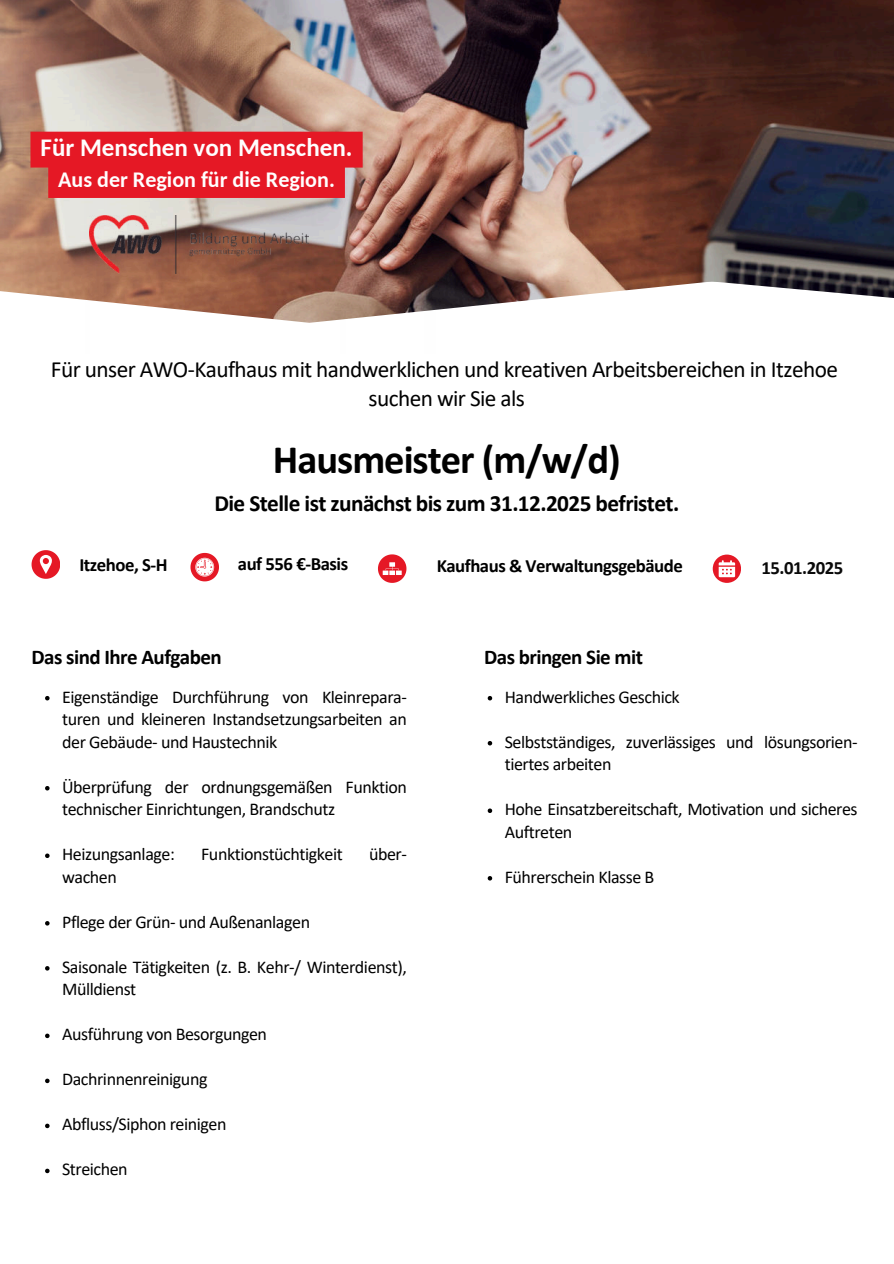
<style>
.page{position:relative;width:894px;height:1264px;background:#fff}
.page>*{position:absolute;margin:0;border:0;box-sizing:border-box;transform-origin:0 0}
.t1{font:700 40.5px "Calibri";letter-spacing:-.025em;color:#000}
.t2{font:700 25.05px "Carlito";color:#fffefe}
.t3{font:23.25px/29.2px "Calibri";letter-spacing:-.025em;color:#000;text-align:center}
.t4{font:700 23.25px "Calibri";letter-spacing:-.025em;color:#000}
.t5{font:700 22.05px "Carlito";color:#fffefe}
.t6{font:700 21px "Calibri";letter-spacing:-.025em;color:#000}
.t7{font:700 18.75px "Calibri";letter-spacing:-.025em;color:#000}
.t8{font:700 18.75px "Calibri";letter-spacing:-.025em;color:#0a0a0a}
.t9{font:18px/22.5px "Calibri";letter-spacing:-.025em;color:#000}
</style>
<div class="page">
<img style="left:637px;top:0;width:256px;height:281px">
<svg style="left:32px;top:550px;width:28px;height:28px"></svg>
<svg style="left:712px;top:554px;width:28px;height:28px"></svg>
<svg style="left:190px;top:553px;width:28px;height:28px"></svg>
<svg style="left:378px;top:554px;width:28px;height:28px"></svg>
<svg style="left:45px;top:696px;width:5px;height:4px"></svg>
<svg style="left:45px;top:786px;width:5px;height:4px"></svg>
<svg style="left:45px;top:853px;width:5px;height:5px"></svg>
<svg style="left:45px;top:921px;width:5px;height:4px"></svg>
<svg style="left:45px;top:966px;width:5px;height:4px"></svg>
<svg style="left:45px;top:1033px;width:5px;height:5px"></svg>
<svg style="left:45px;top:1078px;width:5px;height:5px"></svg>
<svg style="left:45px;top:1123px;width:5px;height:5px"></svg>
<svg style="left:45px;top:1168px;width:5px;height:5px"></svg>
<svg style="left:487px;top:696px;width:5px;height:4px"></svg>
<svg style="left:487px;top:741px;width:5px;height:4px"></svg>
<svg style="left:487px;top:808px;width:5px;height:5px"></svg>
<svg style="left:487px;top:876px;width:5px;height:4px"></svg>
<img style="left:0;top:0;width:637px;height:323px">
<img style="left:89px;top:215px;width:220px;height:59px">
<div style="left:30px;top:132px;width:332px;height:66px;background:#e51825"></div>
<h2 class="t2" style="left:40px;top:130px;width:313px">Für Menschen von Menschen.</h2>
<p class="t5" style="left:58px;top:165px;width:278px">Aus der Region für die Region.</p>
<p class="t3" style="left:51px;top:353px;width:788px">Für unser AWO-Kaufhaus mit handwerklichen und kreativen Arbeitsbereichen in Itzehoe suchen wir Sie als</p>
<h1 class="t1" style="left:273px;top:430px;width:349px">Hausmeister (m/w/d)</h1>
<p class="t4" style="left:214px;top:486px;width:466px">Die Stelle ist zunächst bis zum 31.12.2025 befristet.</p>
<p class="t7" style="left:79px;top:551px;width:90px">Itzehoe, S-H</p>
<p class="t7" style="left:238px;top:550px;width:112px">auf 556 €-Basis</p>
<p class="t7" style="left:436px;top:552px;width:247px">Kaufhaus &amp; Verwaltungsgebäude</p>
<p class="t8" style="left:761px;top:554px;width:83px">15.01.2025</p>
<p class="t6" style="left:32px;top:642px;width:192px">Das sind Ihre Aufgaben</p>
<p class="t9" style="left:62px;top:685px;width:346px;text-align:justify">Eigenständige Durchführung von Kleinrepara&shy;turen und kleineren Instandsetzungsarbeiten an der Gebäude- und Haustechnik</p>
<p class="t9" style="left:62px;top:775px;width:346px">Überprüfung der ordnungsgemäßen Funktion technischer Einrichtungen, Brandschutz</p>
<p class="t9" style="left:62px;top:842px;width:114px">Heizungsanlage:</p>
<p class="t9" style="left:201px;top:842px;width:143px">Funktionstüchtigkeit</p>
<p class="t9" style="left:369px;top:842px;width:39px">über-</p>
<p class="t9" style="left:62px;top:865px;width:56px">wachen</p>
<p class="t9" style="left:62px;top:910px;width:249px">Pflege der Grün- und Außenanlagen</p>
<p class="t9" style="left:62px;top:955px;width:346px">Saisonale Tätigkeiten (z. B. Kehr-/ Winterdienst),<br>Mülldienst</p>
<p class="t9" style="left:62px;top:1022px;width:206px">Ausführung von Besorgungen</p>
<p class="t9" style="left:62px;top:1067px;width:147px">Dachrinnenreinigung</p>
<p class="t9" style="left:62px;top:1112px;width:166px">Abfluss/Siphon reinigen</p>
<p class="t9" style="left:62px;top:1157px;width:67px">Streichen</p>
<p class="t6" style="left:484px;top:642px;width:160px">Das bringen Sie mit</p>
<p class="t9" style="left:504px;top:685px;width:176px">Handwerkliches Geschick</p>
<p class="t9" style="left:504px;top:730px;width:354px">Selbstständiges, zuverlässiges und lösungsorien&shy;tiertes arbeiten</p>
<p class="t9" style="left:504px;top:797px;width:354px">Hohe Einsatzbereitschaft, Motivation und sicheres<br>Auftreten</p>
<p class="t9" style="left:504px;top:865px;width:151px">Führerschein Klasse B</p>
</div>
